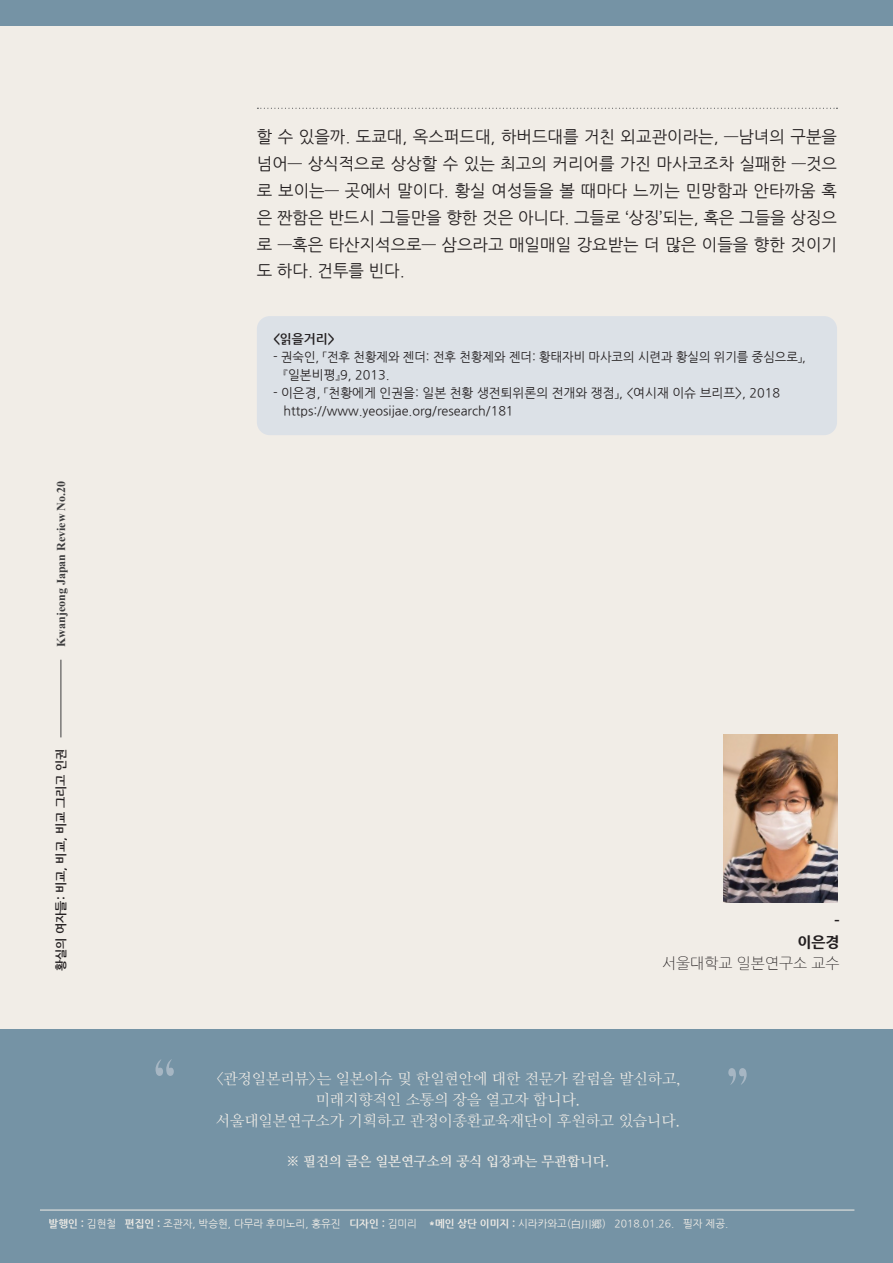
<style>
.page{position:relative;width:893px;height:1263px;background:#f1ede7}
.page>*{position:absolute;margin:0;border:0;box-sizing:border-box;transform-origin:0 0}
.t1{font:90px "Ami R HM";color:#a6b6c3}
.t2{font:16.5px/26.8px "Nanum Gothic";color:#231f20;text-align:justify}
.t3{font:15px "Nanum Myeongjo";color:#f1ede7}
.t4{font:300 15px "Nanum Gothic";color:#231f20}
.t5{font:800 15px "Nanum Gothic";color:#231f20}
.t6{font:700 13.5px "Nanum Myeongjo";color:#f1ede7}
.t7{font:12.75px "Nanum Gothic";color:#231f20}
.t8{font:700 12.75px "Nanum Gothic";color:#231f20}
.t9{font:700 12px "Times New Roman";color:#3e3e3f}
.t10{font:700 12px "Nanum Gothic";color:#231f20}
.t11{font:10.5px "Nanum Gothic";color:#f1ede7}
.s1{font-weight:700}
.s2{font-family:"Koz Go Pr 6 N"}
</style>
<div class="page">
<div style="left:0;top:0;width:893px;height:26px;background:#7593a5"></div>
<svg style="left:257px;top:108px;width:580px;height:1px"></svg>
<div style="left:0;top:1029px;width:893px;height:234px;background:#7593a5"></div>
<hr style="left:40px;top:1210px;width:814px;height:1px;background:#f1ede7">
<hr style="left:61px;top:660px;width:1px;height:77px;background:#3e3e3f">
<img style="left:724px;top:735px;width:113px;height:168px">
<div style="left:257px;top:316px;width:580px;height:119px;background:#dce1e7;border-radius:13px"></div>
<p class="t2" style="left:257px;top:124px;width:582px">할 수 있을까. 도쿄대, 옥스퍼드대, 하버드대를 거친 외교관이라는, ―남녀의 구분을 넘어― 상식적으로 상상할 수 있는 최고의 커리어를 가진 마사코조차 실패한 ―것으 로 보이는― 곳에서 말이다. 황실 여성들을 볼 때마다 느끼는 민망함과 안타까움 혹 은 짠함은 반드시 그들만을 향한 것은 아니다. 그들로 ‘상징’되는, 혹은 그들을 상징으 로 ―혹은 타산지석으로― 삼으라고 매일매일 강요받는 더 많은 이들을 향한 것이기 도 하다. 건투를 빈다.</p>
<p class="t9" style="left:53px;top:647px;width:167px;rotate:-90deg">Kwanjeong Japan Review No.20</p>
<p class="t10" style="left:55px;top:971px;width:224px;rotate:-90deg">황실의 여자들: 비교, 비교, 비교 그리고 인권</p>
<p class="t8" style="left:273px;top:333px;width:63px">&lt;읽을거리&gt;</p>
<p class="t7" style="left:273px;top:351px;width:534px">- 권숙인, 「전후 천황제와 젠더: 전후 천황제와 젠더: 황태자비 마사코의 시련과 황실의 위기를 중심으로」,</p>
<p class="t7" style="left:284px;top:369px;width:107px">『일본비평』9, 2013.</p>
<p class="t7" style="left:273px;top:387px;width:509px">- 이은경, 「천황에게 인권을: 일본 천황 생전퇴위론의 전개와 쟁점」, &lt;여시재 이슈 브리프&gt;, 2018</p>
<p class="t7" style="left:284px;top:405px;width:232px">https://www.yeosijae.org/research/181</p>
<p class="t1" style="left:151px;top:1035px;width:29px">"</p>
<p class="t5" style="left:834px;top:913px;width:7px">-</p>
<p class="t5" style="left:797px;top:934px;width:44px">이은경</p>
<p class="t4" style="left:662px;top:956px;width:179px">서울대학교 일본연구소 교수</p>
<p class="t3" style="left:215px;top:1069px;width:467px">&lt;관정일본리뷰&gt;는 일본이슈 및 한일현안에 대한 전문가 칼럼을 발신하고,</p>
<p class="t3" style="left:316px;top:1090px;width:266px">미래지향적인 소통의 장을 열고자 합니다.</p>
<p class="t3" style="left:216px;top:1111px;width:465px">서울대일본연구소가 기획하고 관정이종환교육재단이 후원하고 있습니다.</p>
<p class="t6" style="left:286px;top:1153px;width:324px">※ 필진의 글은 일본연구소의 공식 입장과는 무관합니다.</p>
<p class="t1" style="left:751px;top:1109px;width:29px;rotate:-180deg">"</p>
<p class="t11" style="left:49px;top:1219px;width:681px"><span class="s1">발행인 :</span> 김현철 <span class="s1">편집인 :</span> 조관자, 박승현, 다무라 후미노리, 홍유진 <span class="s1">디자인 :</span> 김미리 <span class="s1">*메인 상단 이미지 :</span> 시라카와고(<span class="s2">白川郷</span>) 2018.01.26. 필자 제공.</p>
</div>
